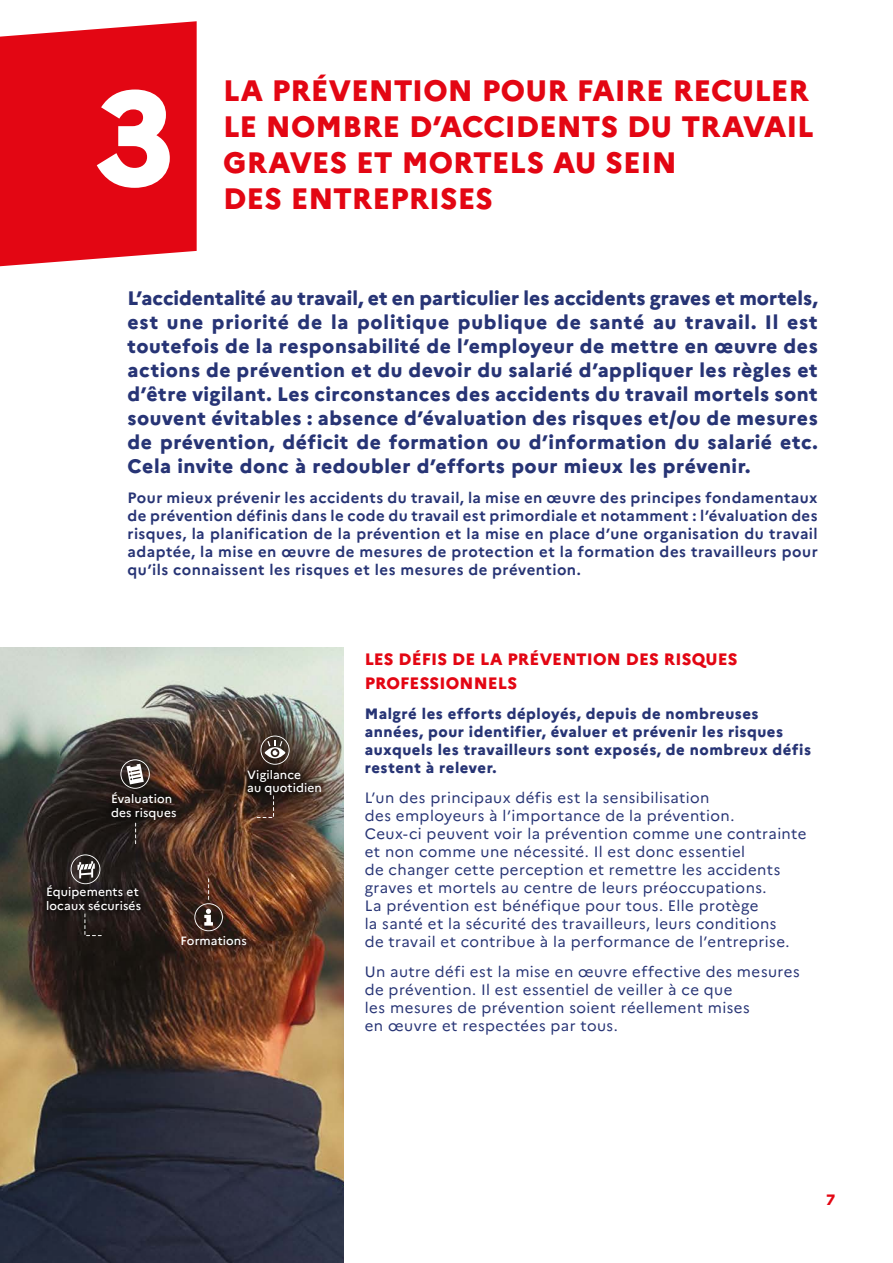
<style>
.page{position:relative;width:893px;height:1263px;background:#fff}
.page>*{position:absolute;margin:0;border:0;box-sizing:border-box;transform-origin:0 0}
.t1{font:800 132.9px "Marianne";color:#fff}
.t2{font:800 29.55px/36px "Marianne";letter-spacing:.005em;color:#e30613}
.t3{font:800 19.5px/24px "Marianne";letter-spacing:.025em;color:#273475;text-align:justify}
.t4{font:800 16.5px/24px "Marianne";letter-spacing:.01em;color:#e30613}
.t5{font:15px/18px "Marianne";letter-spacing:.025em;color:#273475}
.t6{font:700 15px/18px "Marianne";letter-spacing:.03em;color:#273475;text-align:justify}
.t7{font:800 15px/18px "Marianne";letter-spacing:.035em;color:#273475}
.t8{font:800 15px "Marianne";color:#e30613}
.t9{font:500 12px/13.5px "Marianne";letter-spacing:.01em;color:#fff}
</style>
<div class="page">
<img style="left:0;top:647px;width:343px;height:616px">
<svg style="left:0;top:21px;width:197px;height:245px;background:#e41622"></svg>
<svg style="left:135px;top:828px;width:1px;height:16px"></svg>
<svg style="left:84px;top:919px;width:18px;height:17px"></svg>
<svg style="left:257px;top:804px;width:17px;height:14px"></svg>
<svg style="left:260px;top:735px;width:30px;height:26px"></svg>
<svg style="left:239px;top:761px;width:91px;height:43px;background:#3c2d24"></svg>
<svg style="left:71px;top:854px;width:29px;height:23px"></svg>
<svg style="left:38px;top:877px;width:111px;height:42px;background:#221b1a"></svg>
<svg style="left:120px;top:759px;width:30px;height:25px"></svg>
<svg style="left:103px;top:784px;width:82px;height:44px;background:#291d17"></svg>
<svg style="left:194px;top:878px;width:29px;height:53px;background:#583f36"></svg>
<h1 class="t1" style="left:96px;top:35px;width:81px">3</h1>
<h2 class="t2" style="left:223px;top:70px;width:592px">LA PRÉVENTION POUR FAIRE RECULER<br>LE NOMBRE D’ACCIDENTS DU TRAVAIL<br>GRAVES ET MORTELS AU SEIN</h2>
<h2 class="t2" style="left:223px;top:178px;width:271px">DES ENTREPRISES</h2>
<p class="t3" style="left:128px;top:285px;width:692px">L’accidentalité au travail, et en particulier les accidents graves et mortels, est une priorité de la politique publique de santé au travail. Il est toutefois de la responsabilité de l’employeur de mettre en œuvre des actions de prévention et du devoir du salarié d’appliquer les règles et d’être vigilant. Les circonstances des accidents du travail mortels sont souvent évitables : absence d’évaluation des risques et/ou de mesures de prévention, déficit de formation ou d’information du salarié etc.<br>Cela invite donc à redoubler d’efforts pour mieux les prévenir.</p>
<p class="t6" style="left:128px;top:488px;width:692px">Pour mieux prévenir les accidents du travail, la mise en œuvre des principes fondamentaux de prévention définis dans le code du travail est primordiale et notamment : l’évaluation des risques, la planification de la prévention et la mise en place d’une organisation du travail adaptée, la mise en œuvre de mesures de protection et la formation des travailleurs pour qu’ils connaissent les risques et les mesures de prévention.</p>
<p class="t9" style="left:111px;top:791px;width:67px">Évaluation des risques</p>
<p class="t9" style="left:46px;top:884px;width:97px">Équipements et locaux sécurisés</p>
<p class="t9" style="left:247px;top:767px;width:76px">Vigilance<br>au quotidien</p>
<p class="t9" style="left:181px;top:932px;width:68px">Formations</p>
<p class="t4" style="left:365px;top:646px;width:374px">LES DÉFIS DE LA PRÉVENTION DES RISQUES<br>PROFESSIONNELS</p>
<p class="t7" style="left:365px;top:704px;width:448px">Malgré les efforts déployés, depuis de nombreuses années, pour identifier, évaluer et prévenir les risques auxquels les travailleurs sont exposés, de nombreux défis restent à relever.</p>
<p class="t5" style="left:365px;top:788px;width:443px">L’un des principaux défis est la sensibilisation<br>des employeurs à l’importance de la prévention.<br>Ceux-ci peuvent voir la prévention comme une contrainte et non comme une nécessité. Il est donc essentiel<br>de changer cette perception et remettre les accidents graves et mortels au centre de leurs préoccupations.<br>La prévention est bénéfique pour tous. Elle protège<br>la santé et la sécurité des travailleurs, leurs conditions<br>de travail et contribue à la performance de l’entreprise.</p>
<p class="t5" style="left:365px;top:962px;width:437px">Un autre défi est la mise en œuvre effective des mesures de prévention. Il est essentiel de veiller à ce que<br>les mesures de prévention soient réellement mises<br>en œuvre et respectées par tous.</p>
<p class="t8" style="left:826px;top:1188px;width:10px">7</p>
</div>
